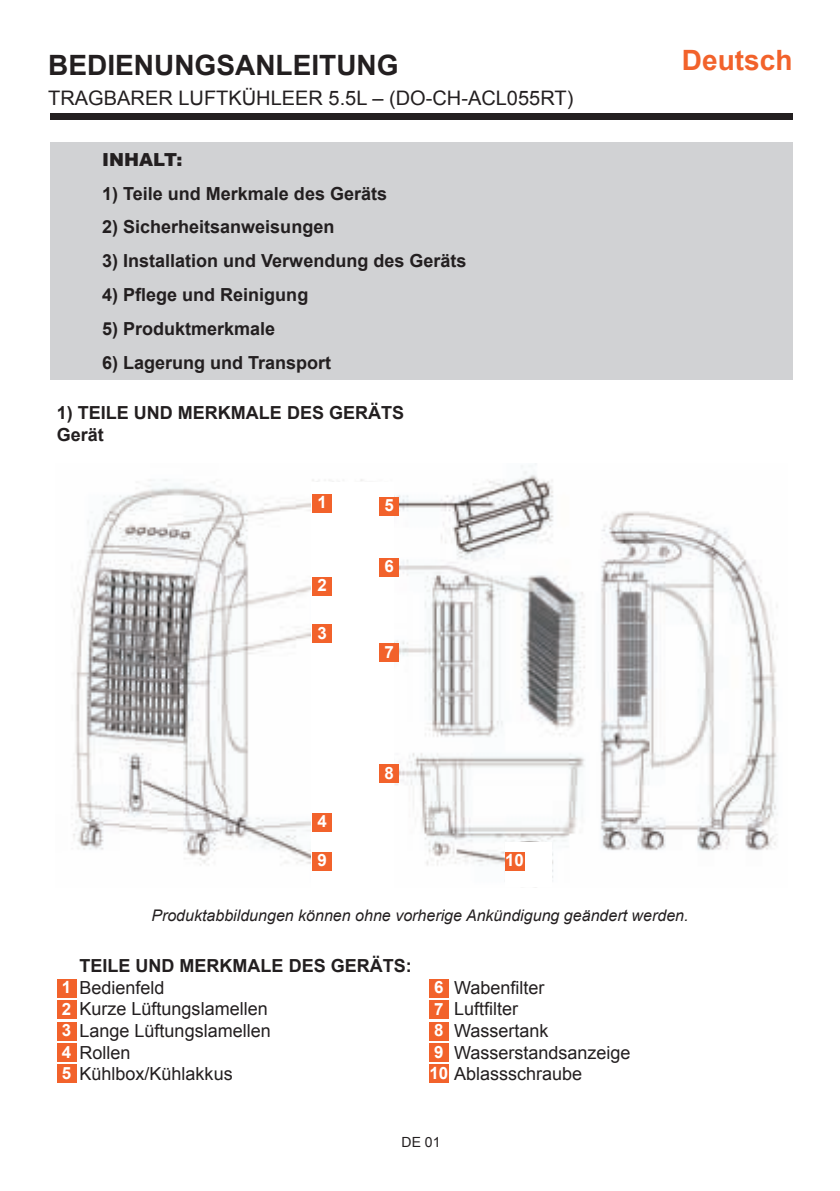
<style>
.page{position:relative;width:840px;height:1191px;background:#fff}
.page>*{position:absolute;margin:0;border:0;box-sizing:border-box;transform-origin:0 0}
.t1{font:700 28px "Arial";color:#231f20}
.t2{font:700 28px "Arial";color:#f2622b}
.t3{font:20px "Arial";color:#231f20}
.t4{font:700 18px/21.6px "Arial";color:#231f20}
.t5{font:18px/21.6px "Arial";color:#231f20}
.t6{font:900 18px "Arial";color:#231f20}
.t7{font:700 16.8px/21.4px "Arial";color:#fff;text-align:justify}
.t8{font:italic 16px "Arial";color:#231f20}
.t9{font:14px "Arial";color:#231f20}
.s1{font-weight:700;font-size:16.8px;color:#fff}
</style>
<div class="page">
<img style="left:73px;top:464px;width:705px;height:417px">
<div style="left:311px;top:482px;width:82px;height:405px;background:#fff"></div>
<div style="left:505px;top:842px;width:47px;height:45px;background:#fff"></div>
<div style="left:312px;top:812px;width:20px;height:19px;background:#f2622b"></div>
<div style="left:379px;top:496px;width:19px;height:19px;background:#f2622b"></div>
<div style="left:379px;top:558px;width:19px;height:19px;background:#f2622b"></div>
<div style="left:379px;top:643px;width:19px;height:19px;background:#f2622b"></div>
<div style="left:379px;top:764px;width:19px;height:19px;background:#f2622b"></div>
<div style="left:312px;top:851px;width:20px;height:19px;background:#f2622b"></div>
<div style="left:504px;top:851px;width:20px;height:19px;background:#f2622b"></div>
<div style="left:312px;top:494px;width:20px;height:19px;background:#f2622b"></div>
<div style="left:312px;top:577px;width:20px;height:19px;background:#f2622b"></div>
<div style="left:312px;top:624px;width:20px;height:19px;background:#f2622b"></div>
<div style="left:50px;top:142px;width:742px;height:237px;background:#d1d2d4"></div>
<div style="left:50px;top:113px;width:742px;height:7px;background:#231f20"></div>
<div style="left:57px;top:978px;width:19px;height:19px;background:#f2622b"></div>
<div style="left:57px;top:1000px;width:19px;height:19px;background:#f2622b"></div>
<div style="left:57px;top:1021px;width:19px;height:19px;background:#f2622b"></div>
<div style="left:57px;top:1043px;width:19px;height:19px;background:#f2622b"></div>
<div style="left:57px;top:1064px;width:19px;height:19px;background:#f2622b"></div>
<div style="left:429px;top:978px;width:19px;height:19px;background:#f2622b"></div>
<div style="left:429px;top:1000px;width:19px;height:19px;background:#f2622b"></div>
<div style="left:429px;top:1021px;width:19px;height:19px;background:#f2622b"></div>
<div style="left:429px;top:1043px;width:19px;height:19px;background:#f2622b"></div>
<div style="left:429px;top:1064px;width:19px;height:19px;background:#f2622b"></div>
<h1 class="t1" style="left:48px;top:55px;width:351px">BEDIENUNGSANLEITUNG</h1>
<p class="t3" style="left:48px;top:85px;width:526px">TRAGBARER LUFTKÜHLEER 5.5L – (DO-CH-ACL055RT)</p>
<p class="t6" style="left:102px;top:149px;width:82px">INHALT:</p>
<p class="t4" style="left:102px;top:184px;width:286px">1) Teile und Merkmale des Geräts</p>
<p class="t4" style="left:102px;top:218px;width:234px">2) Sicherheitsanweisungen</p>
<p class="t4" style="left:102px;top:251px;width:366px">3) Installation und Verwendung des Geräts</p>
<p class="t4" style="left:102px;top:284px;width:208px">4) Pflege und Reinigung</p>
<p class="t4" style="left:102px;top:319px;width:175px">5) Produktmerkmale</p>
<p class="t4" style="left:102px;top:353px;width:231px">6) Lagerung und Transport</p>
<p class="t4" style="left:57px;top:403px;width:349px">1) TEILE UND MERKMALE DES GERÄTS<br>Gerät</p>
<p class="t7" style="left:317px;top:493px;width:11px">1</p>
<p class="t7" style="left:317px;top:576px;width:11px">2</p>
<p class="t7" style="left:317px;top:623px;width:11px">3</p>
<p class="t7" style="left:317px;top:812px;width:11px">4</p>
<p class="t7" style="left:384px;top:496px;width:11px">5</p>
<p class="t7" style="left:384px;top:557px;width:11px">6</p>
<p class="t7" style="left:384px;top:642px;width:11px">7</p>
<p class="t7" style="left:384px;top:763px;width:11px">8</p>
<p class="t7" style="left:317px;top:851px;width:11px">9</p>
<p class="t7" style="left:505px;top:851px;width:20px">10</p>
<h1 class="t2" style="left:681px;top:50px;width:112px">Deutsch</h1>
<p class="t8" style="left:151px;top:909px;width:538px">Produktabbildungen können ohne vorherige Ankündigung geändert werden.</p>
<p class="t4" style="left:79px;top:955px;width:334px">TEILE UND MERKMALE DES GERÄTS:</p>
<p class="t5" style="left:79px;top:978px;width:193px">Bedienfeld<br>Kurze Lüftungslamellen<br>Lange Lüftungslamellen<br>Rollen<br>Kühlbox/Kühlakkus</p>
<p class="t5" style="left:454px;top:976px;width:92px">Wabenfilter</p>
<p class="t7" style="left:62px;top:978px;width:11px">1<br>2<br>3<br>4<br>5</p>
<p class="t7" style="left:434px;top:978px;width:11px">6<br>7<br>8<br>9</p>
<p class="t5" style="left:454px;top:998px;width:66px">Luftfilter</p>
<p class="t5" style="left:454px;top:1021px;width:96px">Wassertank</p>
<p class="t5" style="left:454px;top:1043px;width:178px">Wasserstandsanzeige</p>
<p class="t5" style="left:429px;top:1064px;width:154px"><span class="s1">10</span> Ablassschraube</p>
<p class="t9" style="left:401px;top:1136px;width:40px">DE 01</p>
</div>
